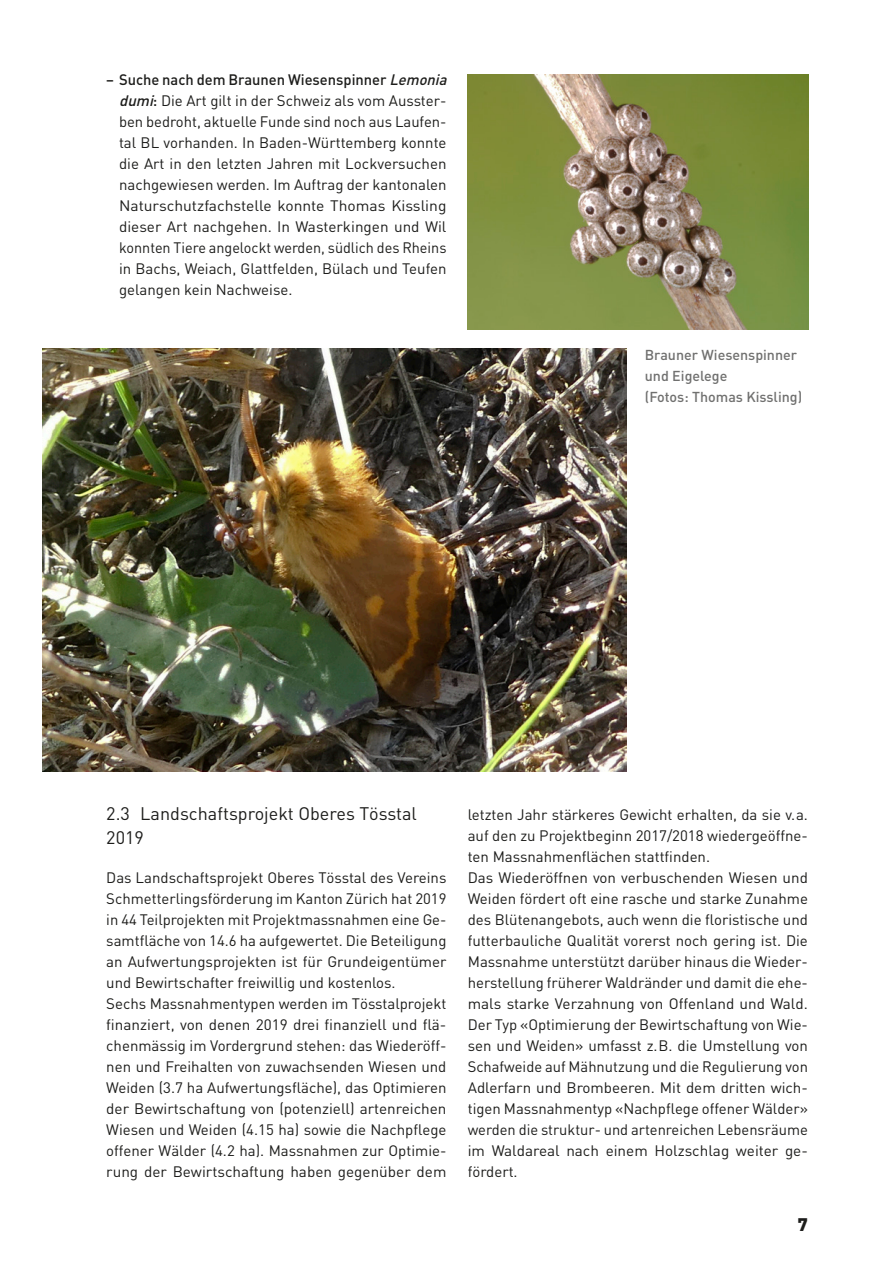
<style>
.page{position:relative;width:893px;height:1263px;background:#fff}
.page>*{position:absolute;margin:0;border:0;box-sizing:border-box;transform-origin:0 0}
.t1{font:18px/24px "DIN";color:#1d1d1b}
.t2{font:900 18px "DIN";color:#1d1d1b}
.t3{font:15px/21px "DIN";color:#1d1d1b}
.t4{font:500 14.25px/21px "DIN";color:#70706f}
.s1{font-weight:500}
.s2{font-weight:500;font-style:italic}
</style>
<div class="page">
<img style="left:43px;top:348px;width:584px;height:423px">
<img style="left:467px;top:74px;width:341px;height:256px">
<p class="t3" style="left:119px;top:69px;width:333px;text-indent:-13px"><span class="s1">– Suche nach dem Braunen Wiesenspinner</span> <span class="s2">Lemonia dumi</span><span class="s1">:</span> Die Art gilt in der Schweiz als vom Ausster&shy;ben bedroht, aktuelle Funde sind noch aus Laufen&shy;tal BL vorhanden. In Baden-Württemberg konnte die Art in den letzten Jahren mit Lockversuchen nachgewiesen werden. Im Auftrag der kantonalen Naturschutzfachstelle konnte Thomas Kissling dieser Art nachgehen. In Wasterkingen und Wil konnten Tiere angelockt werden, südlich des Rheins in Bachs, Weiach, Glattfelden, Bülach und Teufen gelangen kein Nachweise.</p>
<p class="t4" style="left:645px;top:344px;width:159px">Brauner Wiesenspinner und Eigelege<br>(Fotos: Thomas Kissling)</p>
<p class="t1" style="left:106px;top:801px;width:312px">2.3 Landschaftsprojekt Oberes Tösstal<br>2019</p>
<p class="t3" style="left:106px;top:867px;width:342px">Das Landschaftsprojekt Oberes Tösstal des Vereins Schmetterlingsförderung im Kanton Zürich hat 2019 in 44 Teilprojekten mit Projektmassnahmen eine Ge&shy;samtfläche von 14.6 ha aufgewertet. Die Beteiligung an Aufwertungsprojekten ist für Grundeigentümer und Bewirtschafter freiwillig und kostenlos.<br>Sechs Massnahmentypen werden im Tösstalprojekt finanziert, von denen 2019 drei finanziell und flä&shy;chenmässig im Vordergrund stehen: das Wiederöff&shy;nen und Freihalten von zuwachsenden Wiesen und Weiden (3.7 ha Aufwertungsfläche), das Optimieren der Bewirtschaftung von (potenziell) artenreichen Wiesen und Weiden (4.15 ha) sowie die Nachpflege offener Wälder (4.2 ha). Massnahmen zur Optimie&shy;rung der Bewirtschaftung haben gegenüber dem</p>
<p class="t3" style="left:468px;top:804px;width:342px">letzten Jahr stärkeres Gewicht erhalten, da sie v.a. auf den zu Projektbeginn 2017/2018 wiedergeöffne&shy;ten Massnahmenflächen stattfinden.<br>Das Wiederöffnen von verbuschenden Wiesen und Weiden fördert oft eine rasche und starke Zunahme des Blütenangebots, auch wenn die floristische und futterbauliche Qualität vorerst noch gering ist. Die Massnahme unterstützt darüber hinaus die Wieder&shy;herstellung früherer Waldränder und damit die ehe&shy;mals starke Verzahnung von Offenland und Wald.<br>Der Typ «Optimierung der Bewirtschaftung von Wie&shy;sen und Weiden» umfasst z.B. die Umstellung von Schafweide auf Mähnutzung und die Regulierung von Adlerfarn und Brombeeren. Mit dem dritten wich&shy;tigen Massnahmentyp «Nachpflege offener Wälder» werden die struktur- und artenreichen Lebensräume im Waldareal nach einem Holzschlag weiter ge&shy;fördert.</p>
<p class="t2" style="left:798px;top:1213px;width:12px">7</p>
</div>
